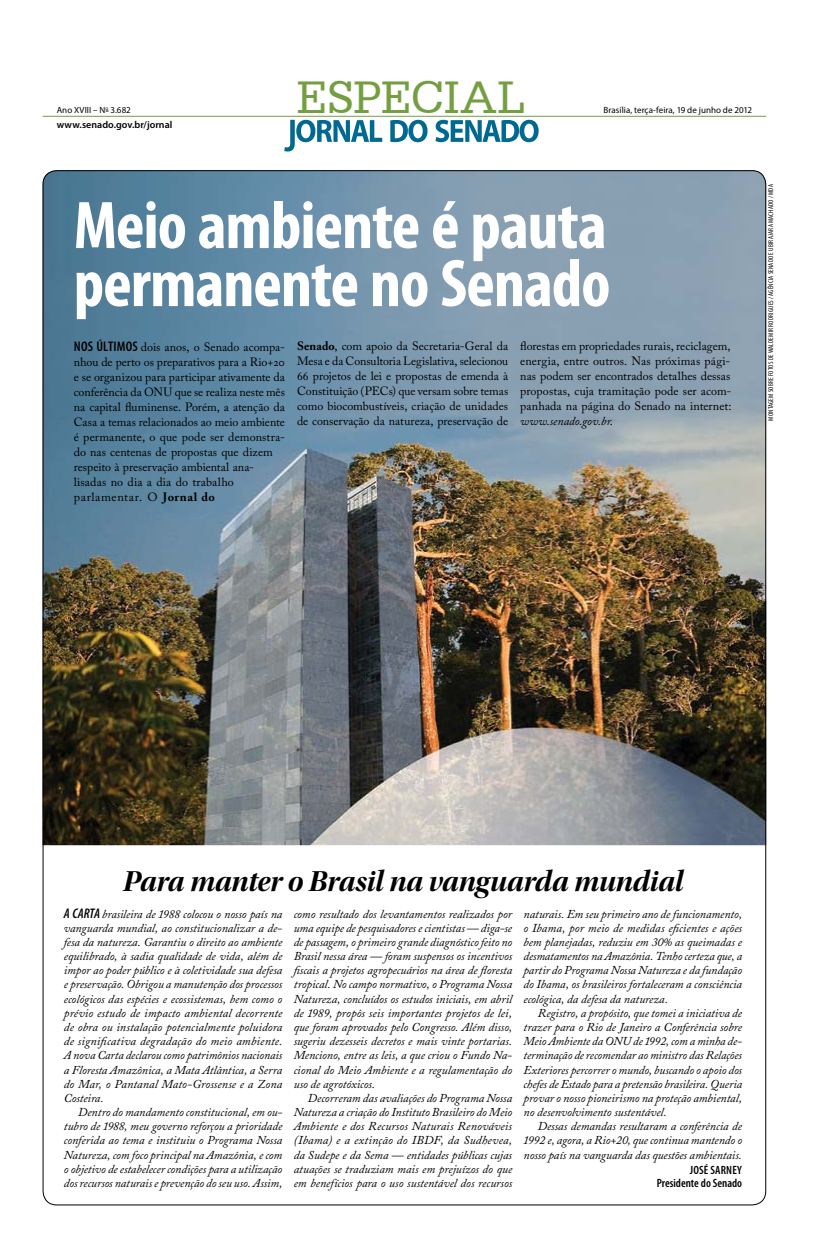
<style>
.page{position:relative;width:823px;height:1248px;background:#fff}
.page>*{position:absolute;margin:0;border:0;box-sizing:border-box;transform-origin:0 0}
.t1{font:700 condensed 68px/58px "Myriad Pro";letter-spacing:-.015em;color:#fff}
.t2{font:48px "Serifa BT";letter-spacing:-.01em;color:#749f41}
.t3{font:30px "Utopia Std Bold Disp It";letter-spacing:-.01em;color:#000}
.t4{font:italic 12px "Adobe Caslon Pro";letter-spacing:-.005em;color:#000}
.t5{font:12px/15px "Adobe Caslon Pro";color:#000;text-align:justify}
.t6{font:italic 12px "Adobe Caslon Pro";letter-spacing:.015em;color:#000}
.t7{font:600 condensed 12px "Myriad Pro";letter-spacing:.01em;color:#000}
.t8{font:600 10px "Myriad Pro";color:#000}
.t9{font:9px "Myriad Pro";letter-spacing:.005em;color:#000}
.t10{font:condensed 7px "Myriad Pro";letter-spacing:.035em;color:#000}
.s1{font-family:"Myriad Pro";font-weight:600;font-stretch:condensed;font-size:14px}
.s2{font-weight:700}
.s3{font-style:italic}
</style>
<div class="page">
<img style="left:43px;top:170px;width:722px;height:675px">
<hr style="left:43px;top:116px;width:722px;height:1px;background:#749f41">
<svg style="left:284px;top:120px;width:98px;height:31px"></svg>
<svg style="left:390px;top:120px;width:37px;height:22px"></svg>
<svg style="left:435px;top:120px;width:103px;height:22px"></svg>
<p class="t9" style="left:57px;top:105px;width:76px">Ano XVIII – N<sup>o</sup> 3.682</p>
<p class="t8" style="left:57px;top:118px;width:117px">www.senado.gov.br/jornal</p>
<p class="t2" style="left:296px;top:69px;width:231px">ESPECIAL</p>
<p class="t9" style="left:603px;top:105px;width:150px">Brasília, terça-feira, 19 de junho de 2012</p>
<p class="t1" style="left:74px;top:195px;width:538px">Meio ambiente é pauta permanente no Senado</p>
<p class="t5" style="left:74px;top:340px;width:213px;text-align:left"><span class="s1">Nos últimos</span> dois anos, o Senado acompa&shy;nhou de perto os preparativos para a Rio+20 e se organizou para participar ativamente da conferência da ONU que se realiza neste mês na capital fluminense. Porém, a atenção da Casa a temas relacionados ao meio ambiente é permanente, o que pode ser demonstra&shy;do nas centenas de propostas que dizem respeito à preservação ambiental ana&shy;lisadas no dia a dia do trabalho parlamentar. O <span class="s2">Jornal do</span></p>
<p class="t5" style="left:297px;top:338px;width:213px"><span class="s2">Senado</span>, com apoio da Secretaria-Geral da Mesa e da Consultoria Legislativa, selecionou 66 projetos de lei e propostas de emenda à Constituição (PECs) que versam sobre temas como biocombustíveis, criação de unidades de conservação da natureza, preservação de</p>
<p class="t5" style="left:520px;top:338px;width:213px">florestas em propriedades rurais, reciclagem, energia, entre outros. Nas próximas pági&shy;nas podem ser encontrados detalhes dessas propostas, cuja tramitação pode ser acom&shy;panhada na página do Senado na internet: <span class="s3">www.senado.gov.br</span>.</p>
<p class="t10" style="left:766px;top:420px;width:237px;rotate:-90deg">Montagem sobre fotos de Waldemir Rodrigues / Agência Senado e Ubirajara Machado / MDA</p>
<p class="t3" style="left:123px;top:864px;width:561px">Para manter o Brasil na vanguarda mundial</p>
<p class="t4" style="left:64px;top:906px;width:220px"><span class="s1">A CARTA</span> brasileira de 1988 colocou o nosso país na</p>
<p class="t4" style="left:64px;top:920px;width:220px">vanguarda mundial, ao constitucionalizar a de-</p>
<p class="t4" style="left:64px;top:934px;width:220px">fesa da natureza. Garantiu o direito ao ambiente</p>
<p class="t4" style="left:64px;top:948px;width:220px">equilibrado, à sadia qualidade de vida, além de</p>
<p class="t4" style="left:64px;top:963px;width:220px">impor ao poder público e à coletividade sua defesa</p>
<p class="t4" style="left:64px;top:977px;width:220px">e preservação. Obrigou a manutenção dos processos</p>
<p class="t4" style="left:64px;top:991px;width:220px">ecológicos das espécies e ecossistemas, bem como o</p>
<p class="t4" style="left:64px;top:1005px;width:220px">prévio estudo de impacto ambiental decorrente</p>
<p class="t4" style="left:64px;top:1019px;width:220px">de obra ou instalação potencialmente poluidora</p>
<p class="t6" style="left:64px;top:1033px;width:220px">de significativa degradação do meio ambiente.</p>
<p class="t4" style="left:64px;top:1048px;width:220px">A nova Carta declarou como patrimônios nacionais</p>
<p class="t4" style="left:64px;top:1062px;width:220px">a Floresta Amazônica, a Mata Atlântica, a Serra</p>
<p class="t4" style="left:64px;top:1076px;width:220px">do Mar, o Pantanal Mato-Grossense e a Zona</p>
<p class="t4" style="left:64px;top:1090px;width:41px">Costeira.</p>
<p class="t4" style="left:78px;top:1104px;width:206px">Dentro do mandamento constitucional, em ou-</p>
<p class="t4" style="left:64px;top:1118px;width:220px">tubro de 1988, meu governo reforçou a prioridade</p>
<p class="t4" style="left:64px;top:1133px;width:220px">conferida ao tema e instituiu o Programa Nossa</p>
<p class="t4" style="left:64px;top:1147px;width:220px">Natureza, com foco principal na Amazônia, e com</p>
<p class="t4" style="left:64px;top:1161px;width:220px">o objetivo de estabelecer condições para a utilização</p>
<p class="t4" style="left:64px;top:1175px;width:220px">dos recursos naturais e prevenção do seu uso. Assim,</p>
<p class="t4" style="left:293px;top:906px;width:220px">como resultado dos levantamentos realizados por</p>
<p class="t4" style="left:293px;top:920px;width:220px">uma equipe de pesquisadores e cientistas — diga-se</p>
<p class="t4" style="left:293px;top:934px;width:220px">de passagem, o primeiro grande diagnóstico feito no</p>
<p class="t4" style="left:293px;top:948px;width:220px">Brasil nessa área — foram suspensos os incentivos</p>
<p class="t4" style="left:293px;top:963px;width:220px">fiscais a projetos agropecuários na área de floresta</p>
<p class="t4" style="left:293px;top:977px;width:220px">tropical. No campo normativo, o Programa Nossa</p>
<p class="t4" style="left:293px;top:991px;width:220px">Natureza, concluídos os estudos iniciais, em abril</p>
<p class="t4" style="left:293px;top:1005px;width:220px">de 1989, propôs seis importantes projetos de lei,</p>
<p class="t4" style="left:293px;top:1019px;width:220px">que foram aprovados pelo Congresso. Além disso,</p>
<p class="t4" style="left:293px;top:1033px;width:220px">sugeriu dezesseis decretos e mais vinte portarias.</p>
<p class="t4" style="left:293px;top:1048px;width:220px">Menciono, entre as leis, a que criou o Fundo Na-</p>
<p class="t4" style="left:293px;top:1062px;width:220px">cional do Meio Ambiente e a regulamentação do</p>
<p class="t4" style="left:293px;top:1076px;width:83px">uso de agrotóxicos.</p>
<p class="t4" style="left:308px;top:1090px;width:205px">Decorreram das avaliações do Programa Nossa</p>
<p class="t4" style="left:293px;top:1104px;width:220px">Natureza a criação do Instituto Brasileiro do Meio</p>
<p class="t4" style="left:293px;top:1118px;width:220px">Ambiente e dos Recursos Naturais Renováveis</p>
<p class="t6" style="left:293px;top:1133px;width:220px">(Ibama) e a extinção do IBDF, da Sudhevea,</p>
<p class="t4" style="left:293px;top:1147px;width:220px">da Sudepe e da Sema — entidades públicas cujas</p>
<p class="t4" style="left:293px;top:1161px;width:220px">atuações se traduziam mais em prejuízos do que</p>
<p class="t4" style="left:293px;top:1175px;width:220px">em benefícios para o uso sustentável dos recursos</p>
<p class="t4" style="left:523px;top:906px;width:220px">naturais. Em seu primeiro ano de funcionamento,</p>
<p class="t4" style="left:523px;top:920px;width:220px">o Ibama, por meio de medidas eficientes e ações</p>
<p class="t4" style="left:523px;top:934px;width:220px">bem planejadas, reduziu em 30% as queimadas e</p>
<p class="t4" style="left:523px;top:948px;width:220px">desmatamentos na Amazônia. Tenho certeza que, a</p>
<p class="t4" style="left:523px;top:963px;width:220px">partir do Programa Nossa Natureza e da fundação</p>
<p class="t4" style="left:523px;top:977px;width:220px">do Ibama, os brasileiros fortaleceram a consciência</p>
<p class="t4" style="left:523px;top:991px;width:146px">ecológica, da defesa da natureza.</p>
<p class="t4" style="left:537px;top:1005px;width:205px">Registro, a propósito, que tomei a iniciativa de</p>
<p class="t4" style="left:523px;top:1019px;width:220px">trazer para o Rio de Janeiro a Conferência sobre</p>
<p class="t4" style="left:523px;top:1033px;width:220px">Meio Ambiente da ONU de 1992, com a minha de-</p>
<p class="t4" style="left:523px;top:1048px;width:220px">terminação de recomendar ao ministro das Relações</p>
<p class="t4" style="left:523px;top:1062px;width:220px">Exteriores percorrer o mundo, buscando o apoio dos</p>
<p class="t4" style="left:523px;top:1076px;width:220px">chefes de Estado para a pretensão brasileira. Queria</p>
<p class="t4" style="left:523px;top:1090px;width:220px">provar o nosso pioneirismo na proteção ambiental,</p>
<p class="t4" style="left:523px;top:1104px;width:144px">no desenvolvimento sustentável.</p>
<p class="t4" style="left:537px;top:1118px;width:206px">Dessas demandas resultaram a conferência de</p>
<p class="t4" style="left:523px;top:1133px;width:220px">1992 e, agora, a Rio+20, que continua mantendo o</p>
<p class="t4" style="left:523px;top:1147px;width:220px">nosso país na vanguarda das questões ambientais.</p>
<p class="t7" style="left:689px;top:1162px;width:53px">José Sarney</p>
<p class="t7" style="left:656px;top:1175px;width:87px">Presidente do Senado</p>
</div>
